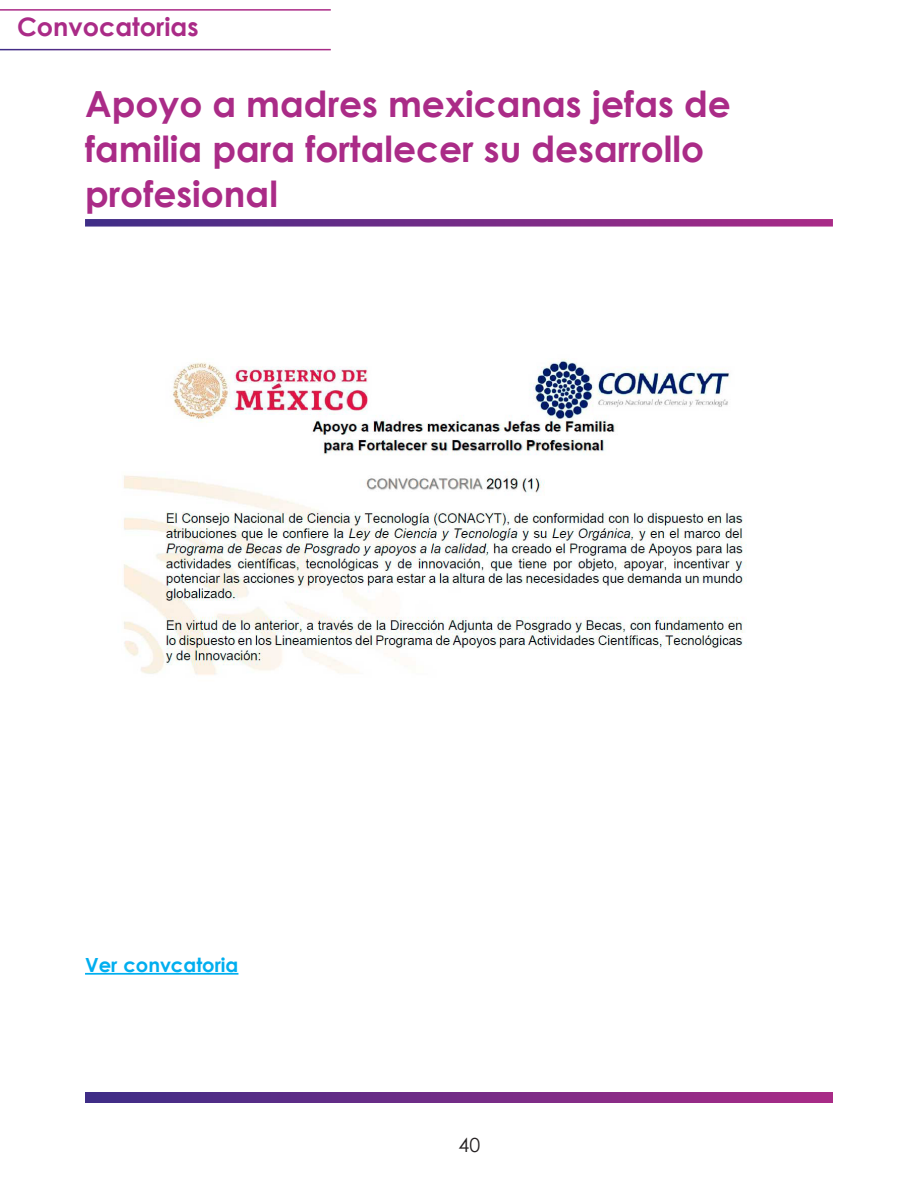
<style>
.page{position:relative;width:918px;height:1188px;background:#fff}
.page>*{position:absolute;margin:0;border:0;box-sizing:border-box;transform-origin:0 0}
.cabeza1Convocatorias{font:700 36px/45px "Century Gothic";color:#aa2b87}
.seccionConvocatorias{font:700 25.5px "Century Gothic";color:#aa2b87}
.cuerpoArticulos_sin{font:700 19.5px "Century Gothic";color:#00aeef}
.cuerpo{font:19.5px "Century Gothic";color:#231f20}
</style>
<div class="page">
<hr style="left:0;top:9px;width:331px;height:2px;background:#aa2b87">
<svg style="left:85px;top:1093px;width:748px;height:10px;background:#732c87"></svg>
<svg style="left:85px;top:219px;width:748px;height:8px;background:#7c398e"></svg>
<img style="left:124px;top:359px;width:623px;height:316px">
<hr style="left:85px;top:973px;width:153px;height:2px;background:#00aeef">
<p class="seccionConvocatorias" style="left:17px;top:8px;width:183px">Convocatorias</p>
<p class="cabeza1Convocatorias" style="left:85px;top:79px;width:647px">Apoyo a madres mexicanas jefas de familia para fortalecer su desarrollo profesional</p>
<p class="cuerpoArticulos_sin" style="left:85px;top:950px;width:155px">Ver convcatoria</p>
<p class="cuerpo" style="left:459px;top:1131px;width:23px">40</p>
</div>
